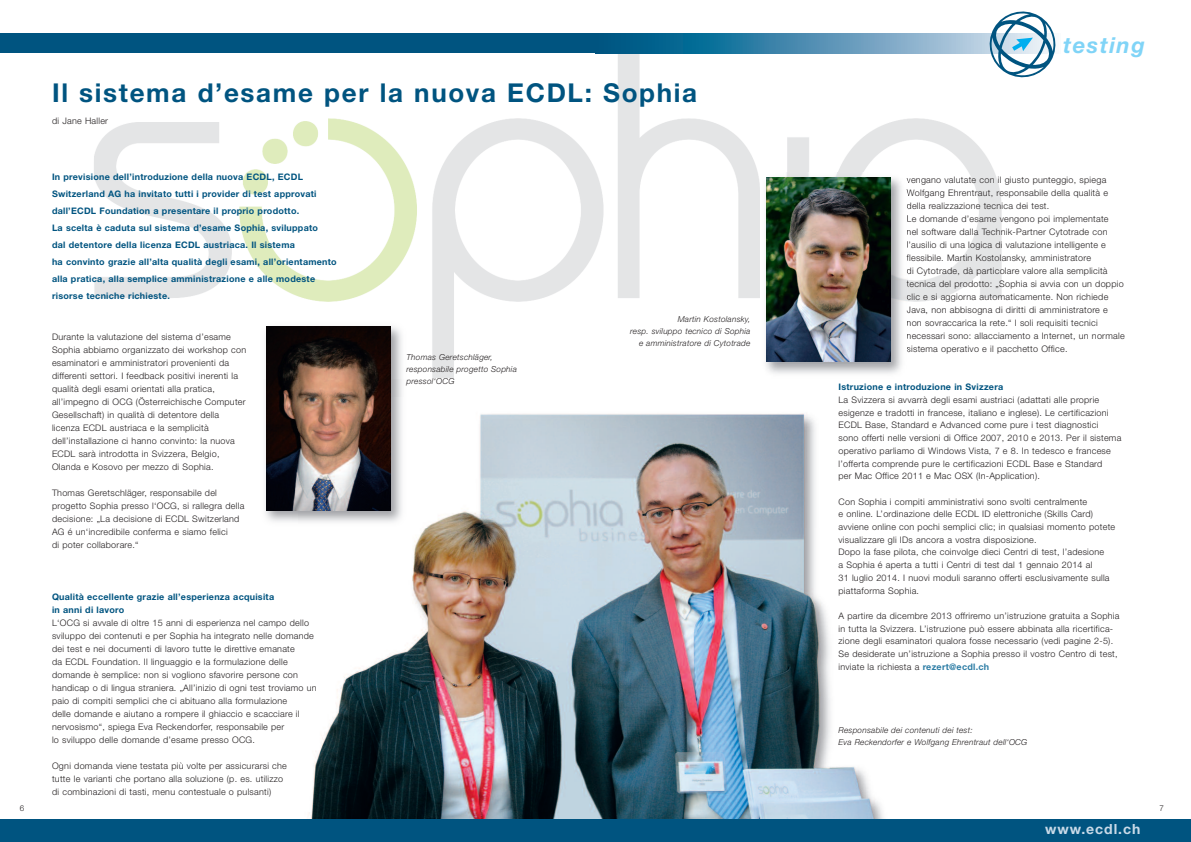
<style>
.page{position:relative;width:1191px;height:842px;background:#fff}
.page>*{position:absolute;margin:0;border:0;box-sizing:border-box;transform-origin:0 0}
.t1{font:700 26px "Helvetica Neue";letter-spacing:.065em;color:#005480}
.t2{font:italic 700 22px "Helvetica Neue";letter-spacing:.065em;color:#80d4f7}
.t3{font:700 14px "Helvetica Neue";letter-spacing:.065em;color:#c9dae8}
.t4{font:300 9px/13px "Helvetica Neue";letter-spacing:.03em;color:#231f20}
.t5{font:700 9px/17px "Helvetica Neue";letter-spacing:.03em;color:#005480}
.t6{font:italic 300 8.2px/12px "Helvetica Neue";letter-spacing:.025em;color:#231f20}
.t7{font:300 8px "Helvetica Neue";color:#231f20}
.s1{font-weight:700;color:#2d7da5}
</style>
<div class="page">
<img style="left:310px;top:527px;width:574px;height:292px">
<img style="left:427px;top:413px;width:388px;height:114px">
<img style="left:94px;top:53px;width:907px;height:325px">
<div style="left:0;top:33px;width:596px;height:20px;background:#005480"></div>
<div style="left:0;top:819px;width:1191px;height:23px;background:#005480"></div>
<img style="left:261px;top:321px;width:147px;height:201px">
<img style="left:266px;top:326px;width:124px;height:184px">
<img style="left:761px;top:173px;width:147px;height:205px">
<svg style="left:906px;top:189px;width:2px;height:6px"></svg>
<svg style="left:906px;top:254px;width:2px;height:7px"></svg>
<svg style="left:906px;top:280px;width:2px;height:7px"></svg>
<img style="left:766px;top:178px;width:124px;height:183px">
<svg style="left:596px;top:33px;width:460px;height:20px;background:#498caf"></svg>
<svg style="left:987px;top:11px;width:68px;height:70px"></svg>
<p class="t7" style="left:20px;top:801px;width:6px">6</p>
<h1 class="t1" style="left:52px;top:83px;width:646px">Il sistema d’esame per la nuova ECDL: Sophia</h1>
<p class="t4" style="left:52px;top:114px;width:58px">di Jane Haller</p>
<p class="t5" style="left:52px;top:169px;width:286px">In previsione dell’introduzione della nuova ECDL, ECDL Switzerland AG ha invitato tutti i provider di test approvati dall’ECDL Foundation a presentare il proprio prodotto.<br>La scelta è caduta sul sistema d’esame Sophia, sviluppato<br>dal detentore della licenza ECDL austriaca. Il sistema<br>ha convinto grazie all’alta qualità degli esami, all’orientamento alla pratica, alla semplice amministrazione e alle modeste risorse tecniche richieste.</p>
<p class="t4" style="left:52px;top:330px;width:196px">Durante la valutazione del sistema d’esame Sophia abbiamo organizzato dei workshop con esaminatori e amministratori provenienti da differenti settori. I feedback positivi inerenti la qualità degli esami orientati alla pratica, all’impegno di OCG (Österreichische Computer Gesellschaft) in qualità di detentore della licenza ECDL austriaca e la semplicità dell’installazione ci hanno convinto: la nuova ECDL sarà introdotta in Svizzera, Belgio, Olanda e Kosovo per mezzo di Sophia.</p>
<p class="t4" style="left:52px;top:486px;width:194px">Thomas Geretschläger, responsabile del progetto Sophia presso l‘OCG, si rallegra della decisione: „La decisione di ECDL Switzerland AG é un‘incredibile conferma e siamo felici<br>di poter collaborare.“</p>
<p class="t5" style="left:52px;top:591px;width:224px;line-height:13px">Qualità eccellente grazie all’esperienza acquisita in anni di lavoro</p>
<p class="t4" style="left:52px;top:616px;width:266px">L‘OCG si avvale di oltre 15 anni di esperienza nel campo dello sviluppo dei contenuti e per Sophia ha integrato nelle domande dei test e nei documenti di lavoro tutte le direttive emanate<br>da ECDL Foundation. Il linguaggio e la formulazione delle domande è semplice: non si vogliono sfavorire persone con handicap o di lingua straniera. „All’inizio di ogni test troviamo un paio di compiti semplici che ci abituano alla formulazione<br>delle domande e aiutano a rompere il ghiaccio e scacciare il nervosismo“, spiega Eva Reckendorfer, responsabile per<br>lo sviluppo delle domande d’esame presso OCG.</p>
<p class="t4" style="left:52px;top:759px;width:236px">Ogni domanda viene testata più volte per assicurarsi che tutte le varianti che portano alla soluzione (p. es. utilizzo di combinazioni di tasti, menu contestuale o pulsanti)</p>
<p class="t6" style="left:406px;top:352px;width:112px">Thomas Geretschläger, responsabile progetto Sophia pressol‘OCG</p>
<p class="t6" style="left:630px;top:314px;width:122px;text-align:right">Martin Kostolansky,<br>resp. sviluppo tecnico di Sophia e amministratore di Cytotrade</p>
<h2 class="t2" style="left:1063px;top:28px;width:83px">testing</h2>
<p class="t4" style="left:906px;top:172px;width:219px">vengano valutate con il giusto punteggio, spiega Wolfgang Ehrentraut, responsabile della qualità e della realizzazione tecnica dei test.<br>Le domande d’esame vengono poi implementate<br>nel software dalla Technik-Partner Cytotrade con l’ausilio di una logica di valutazione intelligente e flessibile. Martin Kostolansky, amministratore<br>di Cytotrade, dà particolare valore alla semplicità tecnica del prodotto: „Sophia si avvia con un doppio clic e si aggiorna automaticamente. Non richiede Java, non abbisogna di diritti di amministratore e non sovraccarica la rete.“ I soli requisiti tecnici necessari sono: allacciamento a Internet, un normale sistema operativo e il pacchetto Office.</p>
<p class="t5" style="left:838px;top:379px;width:166px">Istruzione e introduzione in Svizzera</p>
<p class="t4" style="left:838px;top:393px;width:284px;line-height:12.7px">La Svizzera si avvarrà degli esami austriaci (adattati alle proprie esigenze e tradotti in francese, italiano e inglese). Le certificazioni ECDL Base, Standard e Advanced come pure i test diagnostici<br>sono offerti nelle versioni di Office 2007, 2010 e 2013. Per il sistema operativo parliamo di Windows Vista, 7 e 8. In tedesco e francese l’offerta comprende pure le certificazioni ECDL Base e Standard<br>per Mac Office 2011 e Mac OSX (In-Application).</p>
<p class="t4" style="left:838px;top:495px;width:278px;line-height:12.7px">Con Sophia i compiti amministrativi sono svolti centralmente<br>e online. L’ordinazione delle ECDL ID elettroniche (Skills Card) avviene online con pochi semplici clic; in qualsiasi momento potete visualizzare gli IDs ancora a vostra disposizione.<br>Dopo la fase pilota, che coinvolge dieci Centri di test, l’adesione<br>a Sophia é aperta a tutti i Centri di test dal 1 gennaio 2014 al<br>31 luglio 2014. I nuovi moduli saranno offerti esclusivamente sulla piattaforma Sophia.</p>
<p class="t4" style="left:838px;top:609px;width:282px;line-height:12.7px">A partire da dicembre 2013 offriremo un’istruzione gratuita a Sophia in tutta la Svizzera. L’istruzione può essere abbinata alla ricertifica&shy;zione degli esaminatori qualora fosse necessario (vedi pagine 2-5).<br>Se desiderate un’istruzione a Sophia presso il vostro Centro di test, inviate la richiesta a <span class="s1">rezert@ecdl.ch</span></p>
<p class="t6" style="left:838px;top:724px;width:190px">Responsabile dei contenuti dei test:<br>Eva Reckendorfer e Wolfgang Ehrentraut dell‘OCG</p>
<h3 class="t3" style="left:1045px;top:818px;width:97px">www.ecdl.ch</h3>
<p class="t7" style="left:1159px;top:801px;width:6px">7</p>
</div>
